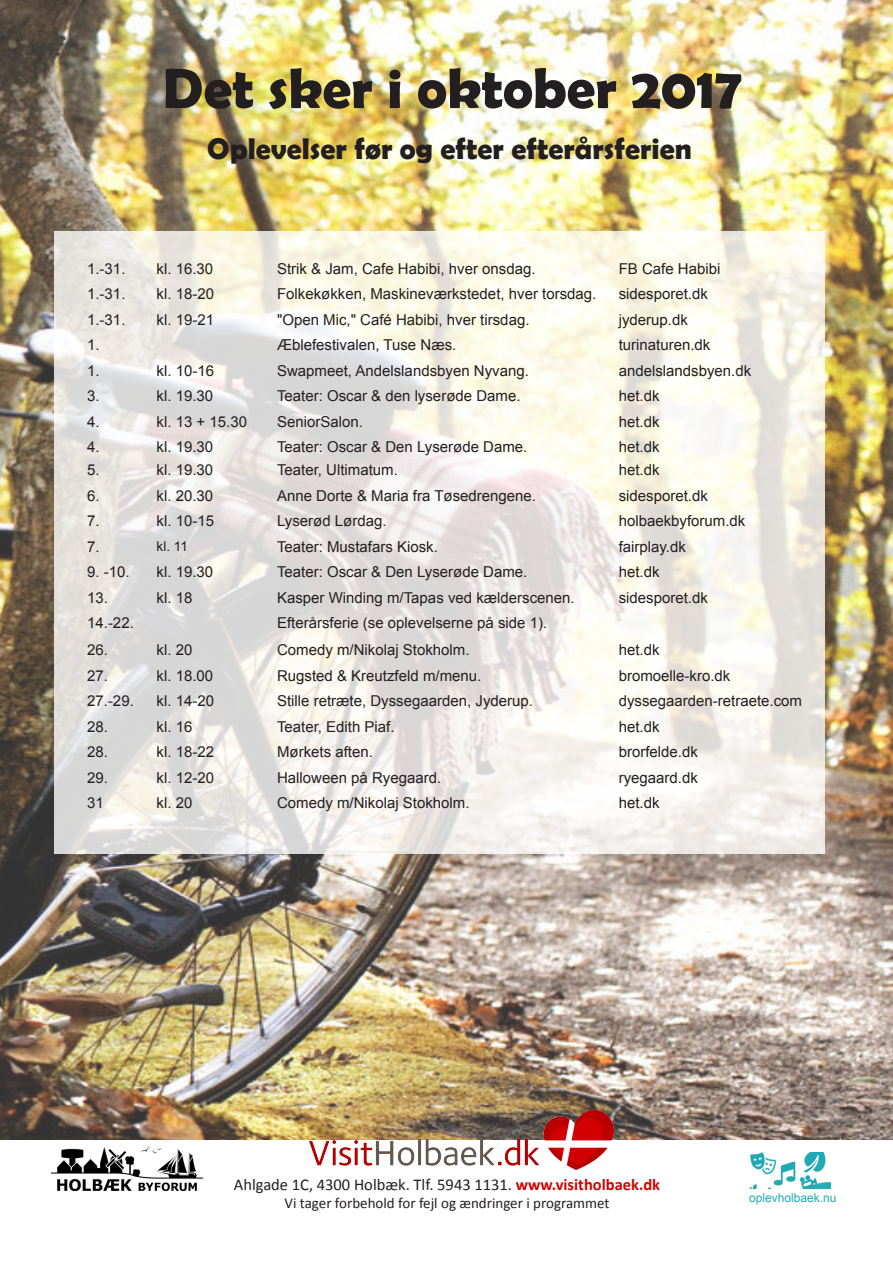
<style>
.page{position:relative;width:893px;height:1263px;background:#fff}
.page>*{position:absolute;margin:0;border:0;box-sizing:border-box;transform-origin:0 0}
.t1{font:700 57px "Berlin Sans FB Demi";color:#231f20}
.t2{font:700 30px "Berlin Sans FB Demi";color:#231f20}
.t3{font:16.5px "Calibri";color:#231f20}
.t4{font:15px "Arial";color:#231f20}
.t5{font:15px "Calibri";color:#231f20}
.t6{font:13.5px "Arial";color:#231f20}
.t7{font:12px "Arial";color:#20aab5}
.s1{font-weight:700;color:#d20000}
</style>
<div class="page">
<img style="left:51px;top:1148px;width:152px;height:42px">
<img style="left:0;top:0;width:893px;height:1140px">
<svg style="left:54px;top:231px;width:771px;height:622px"></svg>
<img style="left:750px;top:1152px;width:80px;height:36px">
<img style="left:309px;top:1110px;width:304px;height:60px">
<p class="t1" style="left:163px;top:55px;width:581px">Det sker i oktober 2017</p>
<p class="t2" style="left:207px;top:131px;width:486px">Oplevelser før og efter efterårsferien</p>
<p class="t4" style="left:87px;top:258px;width:40px">1.-31.</p>
<p class="t4" style="left:157px;top:258px;width:58px">kl. 16.30</p>
<p class="t4" style="left:277px;top:258px;width:260px">Strik &amp; Jam, Cafe Habibi, hver onsdag.</p>
<p class="t4" style="left:619px;top:258px;width:103px">FB Cafe Habibi</p>
<p class="t4" style="left:87px;top:284px;width:40px">1.-31.</p>
<p class="t4" style="left:157px;top:284px;width:59px">kl. 18-20</p>
<p class="t4" style="left:277px;top:284px;width:321px">Folkekøkken, Maskineværkstedet, hver torsdag.</p>
<p class="t4" style="left:619px;top:284px;width:91px">sidesporet.dk</p>
<p class="t4" style="left:87px;top:310px;width:40px">1.-31.</p>
<p class="t4" style="left:157px;top:310px;width:59px">kl. 19-21</p>
<p class="t4" style="left:277px;top:310px;width:254px">"Open Mic," Café Habibi, hver tirsdag.</p>
<p class="t4" style="left:619px;top:310px;width:71px">jyderup.dk</p>
<p class="t4" style="left:87px;top:335px;width:14px">1.</p>
<p class="t4" style="left:277px;top:335px;width:181px">Æblefestivalen, Tuse Næs.</p>
<p class="t4" style="left:619px;top:335px;width:93px">turinaturen.dk</p>
<p class="t4" style="left:87px;top:361px;width:14px">1.</p>
<p class="t4" style="left:157px;top:361px;width:59px">kl. 10-16</p>
<p class="t4" style="left:277px;top:361px;width:253px">Swapmeet, Andelslandsbyen Nyvang.</p>
<p class="t4" style="left:619px;top:361px;width:134px">andelslandsbyen.dk</p>
<p class="t4" style="left:87px;top:386px;width:14px">3.</p>
<p class="t4" style="left:157px;top:386px;width:58px">kl. 19.30</p>
<p class="t4" style="left:277px;top:386px;width:245px">Teater: Oscar &amp; den lyserøde Dame.</p>
<p class="t4" style="left:619px;top:386px;width:42px">het.dk</p>
<p class="t4" style="left:87px;top:412px;width:14px">4.</p>
<p class="t4" style="left:157px;top:412px;width:92px">kl. 13 + 15.30</p>
<p class="t4" style="left:277px;top:412px;width:87px">SeniorSalon.</p>
<p class="t4" style="left:619px;top:412px;width:42px">het.dk</p>
<p class="t4" style="left:87px;top:437px;width:14px">4.</p>
<p class="t4" style="left:157px;top:437px;width:58px">kl. 19.30</p>
<p class="t4" style="left:277px;top:437px;width:252px">Teater: Oscar &amp; Den Lyserøde Dame.</p>
<p class="t4" style="left:619px;top:437px;width:42px">het.dk</p>
<p class="t4" style="left:87px;top:460px;width:14px">5.</p>
<p class="t4" style="left:157px;top:460px;width:58px">kl. 19.30</p>
<p class="t4" style="left:277px;top:460px;width:122px">Teater, Ultimatum.</p>
<p class="t4" style="left:619px;top:460px;width:42px">het.dk</p>
<p class="t4" style="left:87px;top:485px;width:14px">6.</p>
<p class="t4" style="left:157px;top:485px;width:58px">kl. 20.30</p>
<p class="t4" style="left:277px;top:485px;width:261px">Anne Dorte &amp; Maria fra Tøsedrengene.</p>
<p class="t4" style="left:619px;top:485px;width:91px">sidesporet.dk</p>
<p class="t4" style="left:87px;top:511px;width:14px">7.</p>
<p class="t4" style="left:157px;top:511px;width:59px">kl. 10-15</p>
<p class="t4" style="left:277px;top:511px;width:111px">Lyserød Lørdag.</p>
<p class="t4" style="left:619px;top:511px;width:128px">holbaekbyforum.dk</p>
<p class="t4" style="left:87px;top:537px;width:14px">7.</p>
<p class="t6" style="left:157px;top:537px;width:33px">kl. 11</p>
<p class="t4" style="left:277px;top:537px;width:162px">Teater: Mustafars Kiosk.</p>
<p class="t4" style="left:619px;top:537px;width:69px">fairplay.dk</p>
<p class="t4" style="left:87px;top:562px;width:44px">9. -10.</p>
<p class="t4" style="left:157px;top:562px;width:58px">kl. 19.30</p>
<p class="t4" style="left:277px;top:562px;width:252px">Teater: Oscar &amp; Den Lyserøde Dame.</p>
<p class="t4" style="left:619px;top:562px;width:42px">het.dk</p>
<p class="t4" style="left:87px;top:588px;width:22px">13.</p>
<p class="t4" style="left:157px;top:588px;width:37px">kl. 18</p>
<p class="t4" style="left:277px;top:588px;width:299px">Kasper Winding m/Tapas ved kælderscenen.</p>
<p class="t4" style="left:619px;top:588px;width:91px">sidesporet.dk</p>
<p class="t4" style="left:87px;top:613px;width:48px">14.-22.</p>
<p class="t4" style="left:277px;top:613px;width:272px">Efterårsferie (se oplevelserne på side 1).</p>
<p class="t4" style="left:87px;top:640px;width:22px">26.</p>
<p class="t4" style="left:157px;top:640px;width:37px">kl. 20</p>
<p class="t4" style="left:277px;top:640px;width:194px">Comedy m/Nikolaj Stokholm.</p>
<p class="t4" style="left:619px;top:640px;width:42px">het.dk</p>
<p class="t4" style="left:87px;top:665px;width:22px">27.</p>
<p class="t4" style="left:157px;top:665px;width:58px">kl. 18.00</p>
<p class="t4" style="left:277px;top:665px;width:206px">Rugsted &amp; Kreutzfeld m/menu.</p>
<p class="t4" style="left:619px;top:665px;width:113px">bromoelle-kro.dk</p>
<p class="t4" style="left:87px;top:691px;width:48px">27.-29.</p>
<p class="t4" style="left:157px;top:691px;width:59px">kl. 14-20</p>
<p class="t4" style="left:277px;top:691px;width:257px">Stille retræte, Dyssegaarden, Jyderup.</p>
<p class="t4" style="left:619px;top:691px;width:185px">dyssegaarden-retraete.com</p>
<p class="t4" style="left:87px;top:716px;width:22px">28.</p>
<p class="t4" style="left:157px;top:716px;width:37px">kl. 16</p>
<p class="t4" style="left:277px;top:716px;width:119px">Teater, Edith Piaf.</p>
<p class="t4" style="left:619px;top:716px;width:42px">het.dk</p>
<p class="t4" style="left:87px;top:742px;width:22px">28.</p>
<p class="t4" style="left:157px;top:742px;width:59px">kl. 18-22</p>
<p class="t4" style="left:277px;top:742px;width:97px">Mørkets aften.</p>
<p class="t4" style="left:619px;top:742px;width:81px">brorfelde.dk</p>
<p class="t4" style="left:87px;top:767px;width:22px">29.</p>
<p class="t4" style="left:157px;top:767px;width:59px">kl. 12-20</p>
<p class="t4" style="left:277px;top:767px;width:166px">Halloween på Ryegaard.</p>
<p class="t4" style="left:619px;top:767px;width:81px">ryegaard.dk</p>
<p class="t4" style="left:87px;top:793px;width:18px">31</p>
<p class="t4" style="left:157px;top:793px;width:37px">kl. 20</p>
<p class="t4" style="left:277px;top:793px;width:194px">Comedy m/Nikolaj Stokholm.</p>
<p class="t4" style="left:619px;top:793px;width:42px">het.dk</p>
<p class="t3" style="left:234px;top:1174px;width:428px">Ahlgade 1C, 4300 Holbæk. Tlf. 5943 1131. <span class="s1">www.visitholbaek.dk</span></p>
<p class="t5" style="left:285px;top:1193px;width:326px">Vi tager forbehold for fejl og ændringer i programmet</p>
<p class="t7" style="left:749px;top:1190px;width:89px">oplevholbaek.nu</p>
</div>
